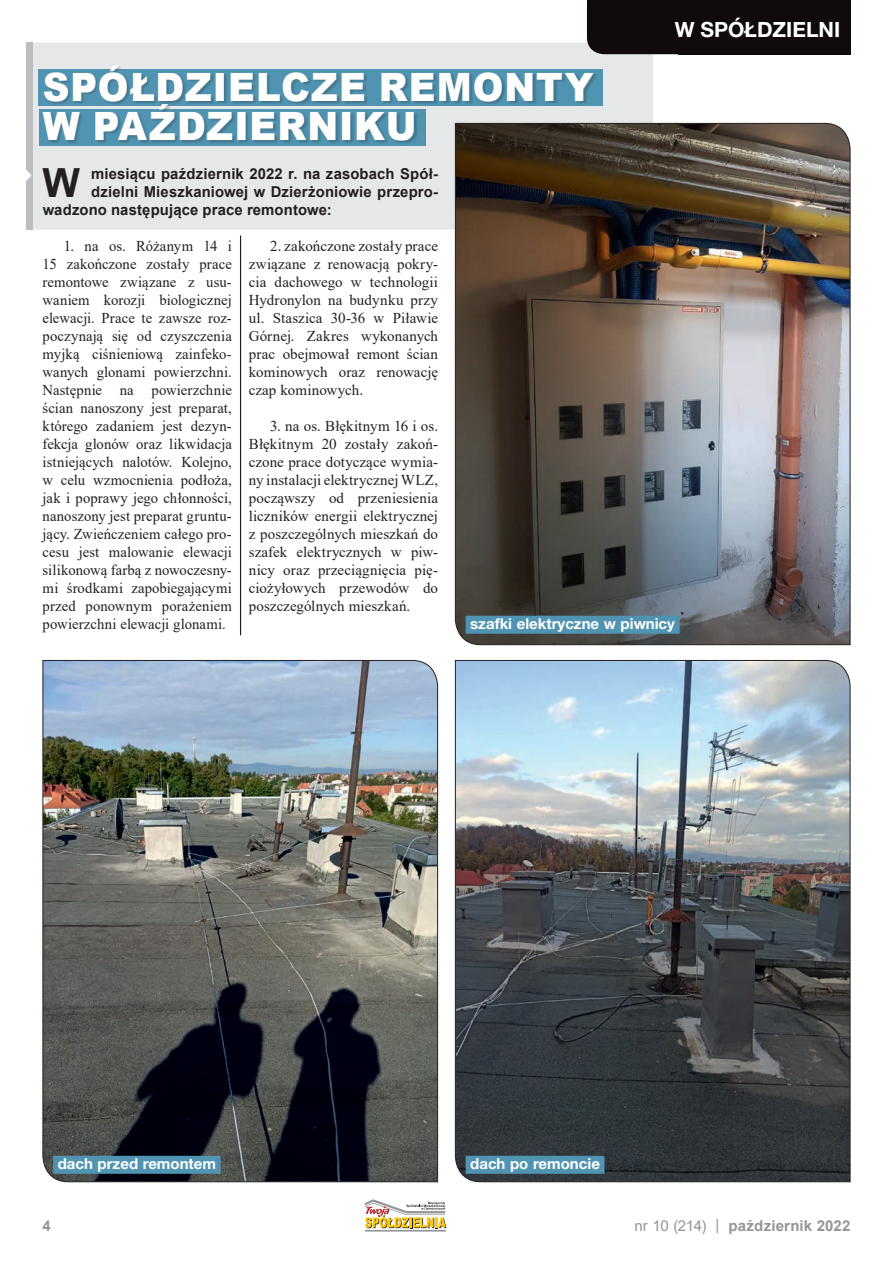
<style>
.page{position:relative;width:893px;height:1263px;background:#fff}
.page>*{position:absolute;margin:0;border:0;box-sizing:border-box;transform-origin:0 0}
.t1{font:700 40.2px "Arial";color:#231f20}
.t2{font:900 39px/39px "Arial";letter-spacing:.025em;color:#fff;scale:.95 1}
.t3{font:700 21px "Helvetica Neue LT Pro";color:#fff}
.t4{font:15px/18px "Times New Roman";color:#231f20;text-align:justify}
.t5{font:700 15px "Arial";letter-spacing:.01em;color:#231f20}
.t6{font:700 15px "Helvetica Neue LT Pro";color:#fff}
.t7{font:700 15px "Arial";letter-spacing:.01em;color:#939598}
.s1{font-weight:400}
</style>
<div class="page">
<hr style="left:365px;top:1230px;width:81px;height:1px;background:#939598">
<svg style="left:365px;top:1199px;width:81px;height:29px"></svg>
<div style="left:33px;top:43px;width:620px;height:187px;background:#e6e7e9"></div>
<div style="left:26px;top:43px;width:7px;height:187px;background:#bcbdc0"></div>
<div style="left:587px;top:0;width:263px;height:54px;background:#110a0c"></div>
<div style="left:39px;top:109px;width:387px;height:37px;background:#5094b1"></div>
<div style="left:43px;top:66px;width:555px;height:78px;background:#231f20;opacity:.25"></div>
<hr style="left:240px;top:236px;width:1px;height:399px;background:#231f20">
<img style="left:42px;top:660px;width:396px;height:522px">
<img style="left:455px;top:660px;width:396px;height:522px">
<img style="left:455px;top:123px;width:396px;height:522px">
<svg style="left:26px;top:170px;width:6px;height:11px"></svg>
<div style="left:53px;top:1156px;width:168px;height:18px;background:#5094b1"></div>
<div style="left:466px;top:616px;width:214px;height:18px;background:#5094b1"></div>
<div style="left:466px;top:1156px;width:138px;height:18px;background:#5094b1"></div>
<h2 class="t2" style="left:43px;top:67px;width:581px">SPÓŁDZIELCZE REMONTY<br>W PAŹDZIERNIKU</h2>
<h1 class="t1" style="left:43px;top:155px;width:39px">W</h1>
<p class="t5" style="left:91px;top:163px;width:349px">miesiącu październik 2022 r. na zasobach Spół-</p>
<p class="t5" style="left:91px;top:181px;width:349px">dzielni Mieszkaniowej w Dzierżoniowie przepro-</p>
<p class="t5" style="left:43px;top:199px;width:290px">wadzono następujące prace remontowe:</p>
<h3 class="t3" style="left:675px;top:16px;width:167px">W SPÓŁDZIELNI</h3>
<p class="t4" style="left:43px;top:237px;width:191px;text-indent:21px">1. na os. Różanym 14 i 15 zakończone zostały prace remontowe związane z usu&shy;waniem korozji biologicznej elewacji. Prace te zawsze roz&shy;poczynają się od czyszczenia myjką ciśnieniową zainfeko&shy;wanych glonami powierzchni.<br>Następnie na powierzchnie ścian nanoszony jest preparat, którego zadaniem jest dezyn&shy;fekcja glonów oraz likwidacja istniejących nalotów. Kolejno, w celu wzmocnienia podłoża, jak i poprawy jego chłonności, nanoszony jest preparat gruntu&shy;jący. Zwieńczeniem całego pro&shy;cesu jest malowanie elewacji silikonową farbą z nowoczesny&shy;mi środkami zapobiegającymi przed ponownym porażeniem powierzchni elewacji glonami.</p>
<p class="t4" style="left:249px;top:237px;width:191px;text-indent:21px">2. zakończone zostały prace związane z renowacją pokry&shy;cia dachowego w technologii Hydronylon na budynku przy ul. Staszica 30-36 w Piławie Górnej. Zakres wykonanych prac obejmował remont ścian kominowych oraz renowację czap kominowych.</p>
<p class="t4" style="left:249px;top:417px;width:191px;text-indent:21px">3. na os. Błękitnym 16 i os.<br>Błękitnym 20 zostały zakoń&shy;czone prace dotyczące wymia&shy;ny instalacji elektrycznej WLZ, począwszy od przeniesienia liczników energii elektrycznej z poszczególnych mieszkań do szafek elektrycznych w piw&shy;nicy oraz przeciągnięcia pię&shy;ciożyłowych przewodów do poszczególnych mieszkań.</p>
<p class="t6" style="left:470px;top:614px;width:206px">szafki elektryczne w piwnicy</p>
<p class="t6" style="left:58px;top:1154px;width:160px">dach przed remontem</p>
<p class="t6" style="left:470px;top:1154px;width:131px">dach po remoncie</p>
<p class="t7" style="left:43px;top:1215px;width:10px">4</p>
<p class="t7" style="left:635px;top:1215px;width:217px"><span class="s1">nr 10 (214) |</span> październik 2022</p>
</div>
